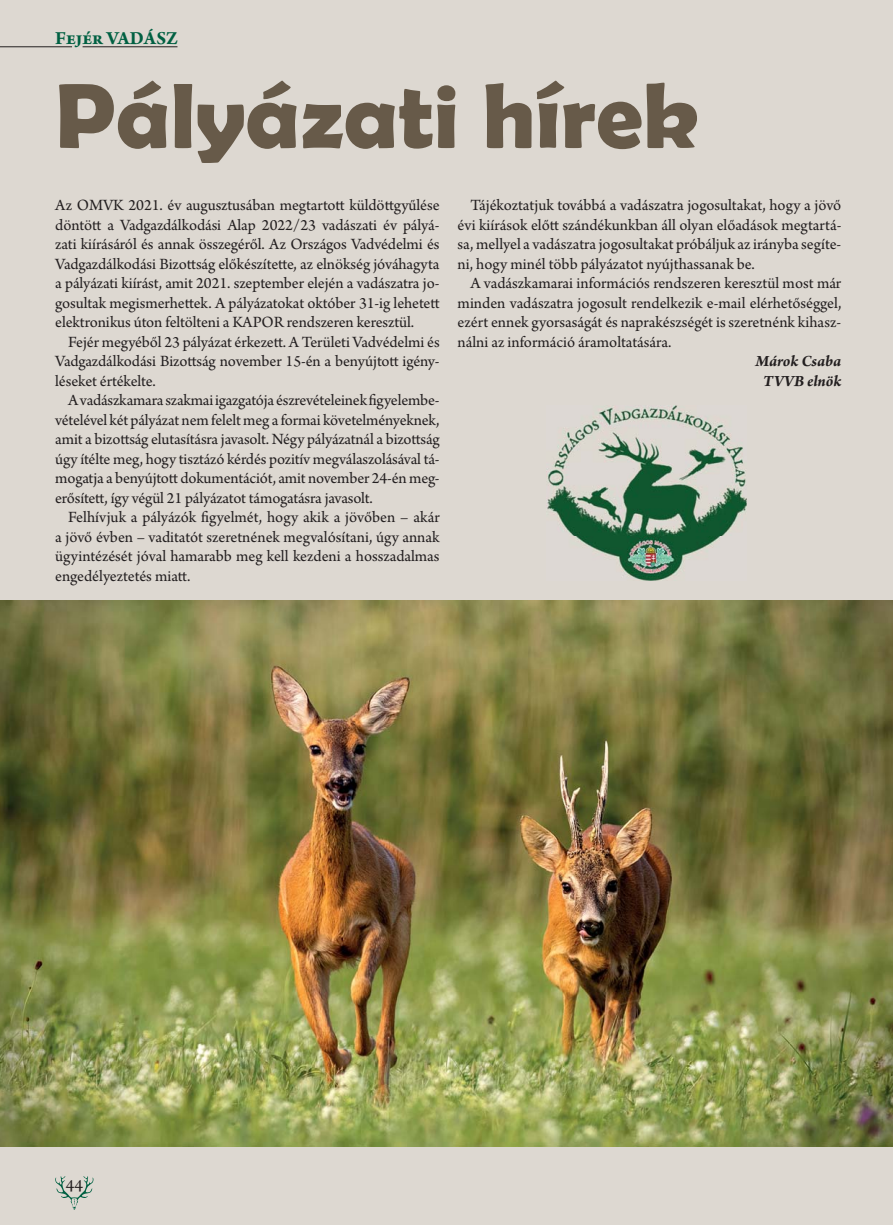
<style>
.page{position:relative;width:893px;height:1225px;background:#ddd8d1}
.page>*{position:absolute;margin:0;border:0;box-sizing:border-box;transform-origin:0 0}
.t1{font:700 93px "Berlin Sans FB Demi";color:#675a49}
.t2{font:700 19.5px "Arno Pro";color:#006042}
.t3{font:18px "Arno Pro";color:#231f20}
.t4{font:16.5px/19.5px "Arno Pro";letter-spacing:-.005em;color:#231f20;text-align:justify}
.t5{font:italic 700 16.5px/19.5px "Arno Pro";color:#231f20;text-align:center}
</style>
<div class="page">
<svg style="left:55px;top:1176px;width:39px;height:33px"></svg>
<hr style="left:0;top:46px;width:72px;height:1px;background:#231f20">
<hr style="left:83px;top:46px;width:94px;height:1px;background:#231f20">
<img style="left:547px;top:405px;width:200px;height:175px">
<img style="left:0;top:600px;width:893px;height:546px">
<p class="t2" style="left:55px;top:29px;width:124px">Fejér VADÁSZ</p>
<h1 class="t1" style="left:55px;top:62px;width:645px">Pályázati hírek</h1>
<p class="t4" style="left:55px;top:196px;width:386px">Az OMVK 2021. év augusztusában megtartott küldöttgyűlése döntött a Vadgazdálkodási Alap 2022/23 vadászati év pályá&shy;zati kiírásáról és annak összegéről. Az Országos Vadvédelmi és Vadgazdálkodási Bizottság előkészítette, az elnökség jóváhagyta a pályázati kiírást, amit 2021. szeptember elején a vadászatra jo&shy;gosultak megismerhettek. A pályázatokat október 31-ig lehetett elektronikus úton feltölteni a KAPOR rendszeren keresztül.</p>
<p class="t4" style="left:55px;top:333px;width:386px;text-indent:13px">Fejér megyéből 23 pályázat érkezett. A Területi Vadvédelmi és Vadgazdálkodási Bizottság november 15-én a benyújtott igény&shy;léseket értékelte.</p>
<p class="t4" style="left:55px;top:391px;width:386px;text-indent:13px">A vadászkamara szakmai igazgatója észrevételeinek figyelembe&shy;vételével két pályázat nem felelt meg a formai követelményeknek, amit a bizottság elutasításra javasolt. Négy pályázatnál a bizottság úgy ítélte meg, hogy tisztázó kérdés pozitív megválaszolásával tá&shy;mogatja a benyújtott dokumentációt, amit november 24-én meg&shy;erősített, így végül 21 pályázatot támogatásra javasolt.</p>
<p class="t4" style="left:55px;top:508px;width:386px;text-indent:13px">Felhívjuk a pályázók figyelmét, hogy akik a jövőben – akár a jövő évben – vaditatót szeretnének megvalósítani, úgy annak ügyintézését jóval hamarabb meg kell kezdeni a hosszadalmas engedélyeztetés miatt.</p>
<p class="t4" style="left:458px;top:196px;width:385px;text-indent:13px">Tájékoztatjuk továbbá a vadászatra jogosultakat, hogy a jövő évi kiírások előtt szándékunkban áll olyan előadások megtartá&shy;sa, mellyel a vadászatra jogosultakat próbáljuk az irányba segíte&shy;ni, hogy minél több pályázatot nyújthassanak be.</p>
<p class="t4" style="left:458px;top:274px;width:385px;text-indent:13px">A vadászkamarai információs rendszeren keresztül most már minden vadászatra jogosult rendelkezik e-mail elérhetőséggel, ezért ennek gyorsaságát és naprakészségét is szeretnénk kihasz&shy;nálni az információ áramoltatására.</p>
<p class="t5" style="left:756px;top:352px;width:87px">Márok Csaba<br>TVVB elnök</p>
<p class="t3" style="left:66px;top:1178px;width:19px">44</p>
</div>
